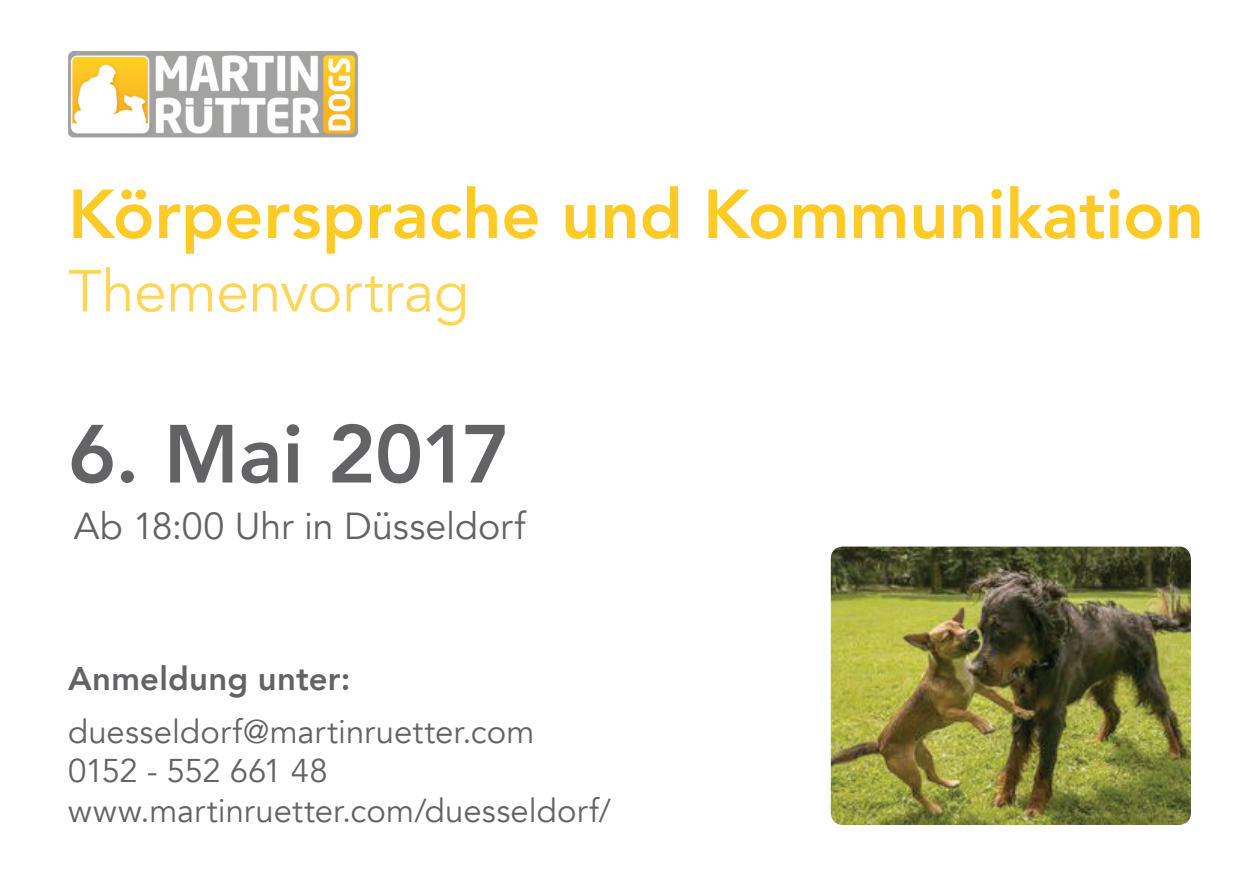
<style>
.page{position:relative;width:1259px;height:893px;background:#fff}
.page>*{position:absolute;margin:0;border:0;box-sizing:border-box;transform-origin:0 0}
.t1{font:800 81.3px "Avenir";letter-spacing:-.01em;color:#636366}
.t2{font:800 68.4px "Avenir";color:#feca25}
.t3{font:58.8px "Avenir";letter-spacing:-.005em;color:#fdd659}
.t4{font:37.5px "Avenir";color:#636366}
.t5{font:32.7px/39.3px "Avenir";color:#636366}
.t6{font:800 32.7px "Avenir";letter-spacing:.01em;color:#636366}
</style>
<div class="page">
<img style="left:68px;top:52px;width:291px;height:86px">
<img style="left:831px;top:547px;width:360px;height:278px">
<h2 class="t2" style="left:68px;top:161px;width:1137px">Körpersprache und Kommunikation</h2>
<h3 class="t3" style="left:68px;top:256px;width:403px">Themenvortrag</h3>
<h1 class="t1" style="left:68px;top:391px;width:444px">6. Mai 2017</h1>
<p class="t4" style="left:74px;top:504px;width:453px">Ab 18:00 Uhr in Düsseldorf</p>
<p class="t6" style="left:68px;top:653px;width:284px">Anmeldung unter:</p>
<p class="t5" style="left:68px;top:713px;width:544px">duesseldorf@martinruetter.com<br>0152 - 552 661 48 www.martinruetter.com/duesseldorf/</p>
</div>
